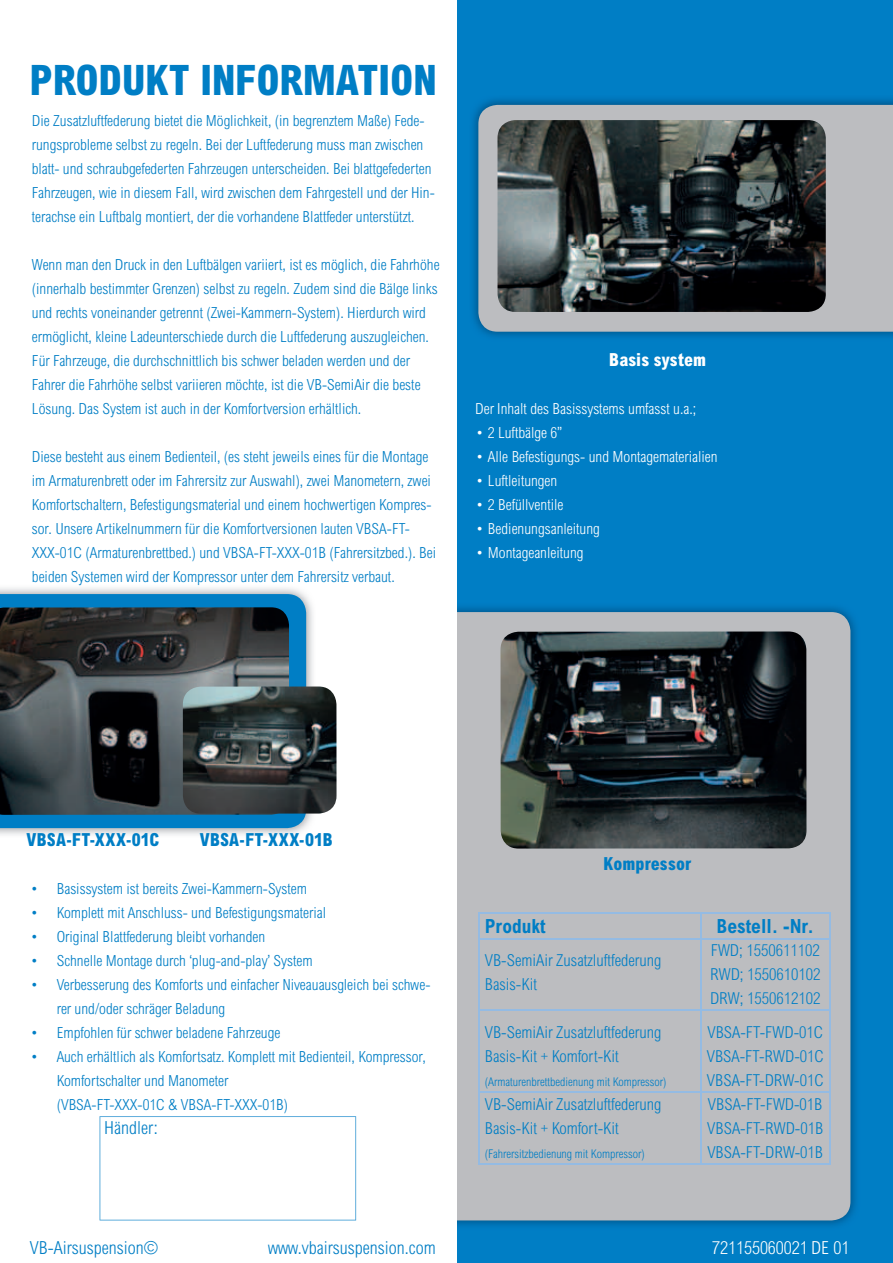
<style>
.page{position:relative;width:893px;height:1263px;background:#fff}
.page>*{position:absolute;margin:0;border:0;box-sizing:border-box;transform-origin:0 0}
.t1{font:800 condensed 42px "Arial MT Std";color:#007ec5}
.t2{font:700 condensed 19.5px "Arial MT Std";color:#007ec5}
.t3{font:300 condensed 18px "Arial MT Std";color:#007ec5}
.t4{font:800 condensed 18px "Arial MT Std";letter-spacing:.005em;color:#007ec5}
.t5{font:300 condensed 18px "Arial MT Std";color:#fff}
.t6{font:800 condensed 18px "Arial MT Std";color:#fff}
.t7{font:300 condensed 16.5px/24px "Arial MT Std";color:#007ec5}
.t8{font:300 condensed 15.3px/24px "Arial MT Std";color:#007ec5}
.t9{font:300 condensed 15.3px "Arial MT Std";color:#fff}
.t10{font:300 condensed 12px "Arial MT Std";color:#007ec5}
</style>
<div class="page">
<div style="left:457px;top:0;width:436px;height:1263px;background:#007ec5"></div>
<img style="left:457px;top:607px;width:399px;height:619px">
<div style="left:436px;top:612px;width:414px;height:608px;background:#bcbdc0;border-radius:19px"></div>
<div style="left:417px;top:0;width:40px;height:1263px;background:#fff"></div>
<img style="left:473px;top:99px;width:420px;height:238px">
<div style="left:478px;top:105px;width:415px;height:227px;background:#bcbdc0"></div>
<img style="left:0;top:588px;width:313px;height:247px">
<div style="left:0;top:594px;width:306px;height:234px;background:#007ec5"></div>
<svg style="left:100px;top:1116px;width:256px;height:104px"></svg>
<hr style="left:478px;top:913px;width:223px;height:1px;background:#94bbe3">
<hr style="left:478px;top:914px;width:2px;height:24px;background:#94bbe3">
<hr style="left:701px;top:913px;width:129px;height:1px;background:#94bbe3">
<hr style="left:478px;top:938px;width:223px;height:1px;background:#94bbe3">
<hr style="left:478px;top:939px;width:2px;height:70px;background:#94bbe3">
<hr style="left:701px;top:938px;width:129px;height:1px;background:#94bbe3">
<hr style="left:478px;top:1011px;width:2px;height:80px;background:#94bbe3">
<hr style="left:478px;top:1092px;width:2px;height:71px;background:#94bbe3">
<hr style="left:700px;top:914px;width:2px;height:24px;background:#94bbe3">
<svg style="left:829px;top:914px;width:1px;height:24px"></svg>
<hr style="left:700px;top:939px;width:2px;height:70px;background:#94bbe3">
<hr style="left:829px;top:939px;width:1px;height:70px;background:#94bbe3">
<hr style="left:700px;top:1011px;width:2px;height:80px;background:#94bbe3">
<hr style="left:829px;top:1011px;width:1px;height:80px;background:#94bbe3">
<hr style="left:700px;top:1092px;width:2px;height:71px;background:#94bbe3">
<hr style="left:829px;top:1092px;width:1px;height:71px;background:#94bbe3">
<hr style="left:478px;top:1009px;width:223px;height:2px;background:#94bbe3">
<hr style="left:701px;top:1009px;width:129px;height:2px;background:#94bbe3">
<hr style="left:478px;top:1091px;width:223px;height:1px;background:#94bbe3">
<hr style="left:701px;top:1091px;width:129px;height:1px;background:#94bbe3">
<hr style="left:478px;top:1163px;width:223px;height:1px;background:#94bbe3">
<hr style="left:701px;top:1163px;width:129px;height:1px;background:#94bbe3">
<img style="left:500px;top:631px;width:306px;height:217px">
<img style="left:0;top:607px;width:289px;height:208px">
<img style="left:183px;top:686px;width:154px;height:128px">
<img style="left:497px;top:120px;width:329px;height:192px">
<h1 class="t1" style="left:30px;top:55px;width:408px">PRODUKT INFORMATION</h1>
<p class="t8" style="left:32px;top:109px;width:404px">Die Zusatzluftfederung bietet die Möglichkeit, (in begrenztem Maße) Fede&shy;rungsprobleme selbst zu regeln. Bei der Luftfederung muss man zwischen blatt- und schraubgefederten Fahrzeugen unterscheiden. Bei blattgefederten Fahrzeugen, wie in diesem Fall, wird zwischen dem Fahrgestell und der Hin&shy;terachse ein Luftbalg montiert, der die vorhandene Blattfeder unterstützt.</p>
<p class="t8" style="left:32px;top:253px;width:409px">Wenn man den Druck in den Luftbälgen variiert, ist es möglich, die Fahrhöhe (innerhalb bestimmter Grenzen) selbst zu regeln. Zudem sind die Bälge links und rechts voneinander getrennt (Zwei-Kammern-System). Hierdurch wird ermöglicht, kleine Ladeunterschiede durch die Luftfederung auszugleichen.<br>Für Fahrzeuge, die durchschnittlich bis schwer beladen werden und der Fahrer die Fahrhöhe selbst variieren möchte, ist die VB-SemiAir die beste Lösung. Das System ist auch in der Komfortversion erhältlich.</p>
<p class="t8" style="left:32px;top:445px;width:406px">Diese besteht aus einem Bedienteil, (es steht jeweils eines für die Montage im Armaturenbrett oder im Fahrersitz zur Auswahl), zwei Manometern, zwei Komfortschaltern, Befestigungsmaterial und einem hochwertigen Kompres&shy;sor. Unsere Artikelnummern für die Komfortversionen lauten VBSA-FT-XXX-01C (Armaturenbrettbed.) und VBSA-FT-XXX-01B (Fahrersitzbed.). Bei beiden Systemen wird der Kompressor unter dem Fahrersitz verbaut.</p>
<p class="t6" style="left:609px;top:349px;width:98px">Basis system</p>
<p class="t9" style="left:475px;top:400px;width:222px">Der Inhalt des Basissystems umfasst u.a.;</p>
<p class="t9" style="left:475px;top:424px;width:89px">• 2 Luftbälge 6”</p>
<p class="t9" style="left:475px;top:448px;width:244px">• Alle Befestigungs- und Montagematerialien</p>
<p class="t9" style="left:475px;top:472px;width:84px">• Luftleitungen</p>
<p class="t9" style="left:475px;top:496px;width:90px">• 2 Befüllventile</p>
<p class="t9" style="left:475px;top:520px;width:126px">• Bedienungsanleitung</p>
<p class="t9" style="left:475px;top:544px;width:110px">• Montageanleitung</p>
<p class="t4" style="left:27px;top:829px;width:134px">VBSA-FT-XXX-01C</p>
<p class="t4" style="left:200px;top:829px;width:134px">VBSA-FT-XXX-01B</p>
<p class="t8" style="left:30px;top:877px;width:279px">• Basissystem ist bereits Zwei-Kammern-System</p>
<p class="t8" style="left:30px;top:901px;width:298px">• Komplett mit Anschluss- und Befestigungsmaterial</p>
<p class="t8" style="left:30px;top:925px;width:237px">• Original Blattfederung bleibt vorhanden</p>
<p class="t8" style="left:30px;top:949px;width:284px">• Schnelle Montage durch ‘plug-and-play’ System</p>
<p class="t8" style="left:57px;top:973px;width:375px;text-indent:-27px">• Verbesserung des Komforts und einfacher Niveauausgleich bei schwe&shy;rer und/oder schräger Beladung</p>
<p class="t8" style="left:30px;top:1021px;width:252px">• Empfohlen für schwer beladene Fahrzeuge</p>
<p class="t8" style="left:57px;top:1045px;width:371px;text-indent:-27px">• Auch erhältlich als Komfortsatz. Komplett mit Bedienteil, Kompressor,<br>Komfortschalter und Manometer<br>(VBSA-FT-XXX-01C &amp; VBSA-FT-XXX-01B)</p>
<p class="t3" style="left:104px;top:1117px;width:55px">Händler:</p>
<p class="t4" style="left:604px;top:853px;width:89px">Kompressor</p>
<p class="t2" style="left:485px;top:915px;width:62px">Produkt</p>
<p class="t2" style="left:717px;top:915px;width:99px">Bestell. -Nr.</p>
<p class="t7" style="left:485px;top:948px;width:178px">VB-SemiAir Zusatzluftfederung<br>Basis-Kit</p>
<p class="t7" style="left:710px;top:939px;width:112px;text-align:justify">FWD; 1550611102<br>RWD; 1550610102<br>DRW; 1550612102</p>
<p class="t7" style="left:485px;top:1020px;width:178px">VB-SemiAir Zusatzluftfederung<br>Basis-Kit + Komfort-Kit</p>
<p class="t10" style="left:485px;top:1075px;width:183px">(Armaturenbrettbedienung mit Kompressor)</p>
<p class="t7" style="left:707px;top:1020px;width:118px;text-align:justify">VBSA-FT-FWD-01C VBSA-FT-RWD-01C VBSA-FT-DRW-01C</p>
<p class="t7" style="left:485px;top:1092px;width:178px">VB-SemiAir Zusatzluftfederung<br>Basis-Kit + Komfort-Kit</p>
<p class="t10" style="left:485px;top:1147px;width:161px">(Fahrersitzbedienung mit Kompressor)</p>
<p class="t7" style="left:707px;top:1092px;width:117px;text-align:justify">VBSA-FT-FWD-01B VBSA-FT-RWD-01B VBSA-FT-DRW-01B</p>
<p class="t3" style="left:30px;top:1237px;width:130px">VB-Airsuspension©</p>
<p class="t3" style="left:268px;top:1237px;width:169px">www.vbairsuspension.com</p>
<p class="t5" style="left:712px;top:1237px;width:139px">721155060021 DE 01</p>
</div>
